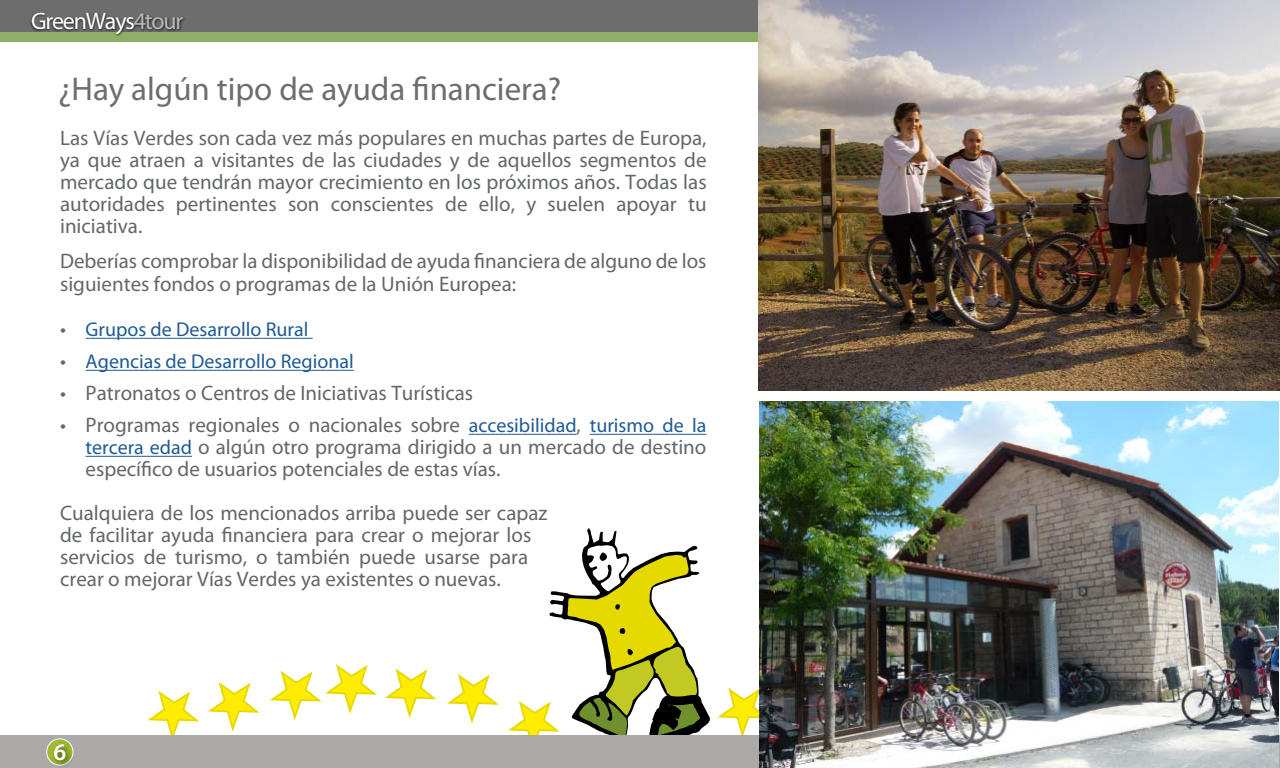
<style>
.page{position:relative;width:1280px;height:768px;background:#fff}
.page>*{position:absolute;margin:0;border:0;box-sizing:border-box;transform-origin:0 0}
.t1{font:33px "Myriad Pro";color:#6d6d6d}
.t2{font:24px "Myriad Pro";letter-spacing:-.05em;color:#fff}
.t3{font:600 24px "Myriad Pro";color:#fff}
.t4{font:21px/22px "Myriad Pro";color:#63676a;text-align:justify}
.t5{font:20px "Myriad Pro";color:#205a94}
.s1{color:#b8b9bb}
.s2{font-size:21px;color:#63676a}
.s3{font-size:20px;color:#205a94}
</style>
<div class="page">
<hr style="left:86px;top:338px;width:227px;height:1px;background:#205a94">
<hr style="left:86px;top:370px;width:268px;height:1px;background:#205a94">
<hr style="left:469px;top:434px;width:108px;height:1px;background:#205a94">
<hr style="left:590px;top:434px;width:117px;height:1px;background:#205a94">
<hr style="left:86px;top:456px;width:106px;height:1px;background:#205a94">
<svg style="left:145px;top:528px;width:614px;height:208px"></svg>
<div style="left:0;top:736px;width:1280px;height:32px;background:#aca9a9"></div>
<img style="left:35px;top:735px;width:56px;height:31px">
<div style="left:0;top:0;width:1280px;height:32px;background:#6d6d6d"></div>
<div style="left:0;top:32px;width:1280px;height:9px;background:#90af66"></div>
<img style="left:759px;top:0;width:520px;height:390px">
<img style="left:759px;top:402px;width:520px;height:366px">
<img style="left:30px;top:12px;width:155px;height:25px">
<p class="t2" style="left:31px;top:6px;width:154px">GreenWays<span class="s1">4tour</span></p>
<h1 class="t1" style="left:58px;top:69px;width:505px">¿Hay algún tipo de ayuda financiera?</h1>
<p class="t4" style="left:60px;top:126px;width:648px">Las Vías Verdes son cada vez más populares en muchas partes de Europa, ya que atraen a visitantes de las ciudades y de aquellos segmentos de mercado que tendrán mayor crecimiento en los próximos años. Todas las autoridades pertinentes son conscientes de ello, y suelen apoyar tu iniciativa.</p>
<p class="t4" style="left:60px;top:250px;width:648px">Deberías comprobar la disponibilidad de ayuda financiera de alguno de los siguientes fondos o programas de la Unión Europea:</p>
<p class="t5" style="left:60px;top:317px;width:250px"><span class="s2">•</span> Grupos de Desarrollo Rural</p>
<p class="t5" style="left:60px;top:349px;width:295px"><span class="s2">•</span> Agencias de Desarrollo Regional</p>
<p class="t4" style="left:60px;top:382px;width:415px">• Patronatos o Centros de Iniciativas Turísticas</p>
<p class="t4" style="left:86px;top:414px;width:622px;text-indent:-25px">• Programas regionales o nacionales sobre <span class="s3">accesibilidad</span>, <span class="s3">turismo de la tercera edad</span> o algún otro programa dirigido a un mercado de destino específico de usuarios potenciales de estas vías.</p>
<p class="t4" style="left:60px;top:502px;width:489px;text-align:left">Cualquiera de los mencionados arriba puede ser capaz de facilitar ayuda financiera para crear o mejorar los servicios de turismo, o también puede usarse para crear o mejorar Vías Verdes ya existentes o nuevas.</p>
<p class="t3" style="left:53px;top:736px;width:14px">6</p>
</div>
